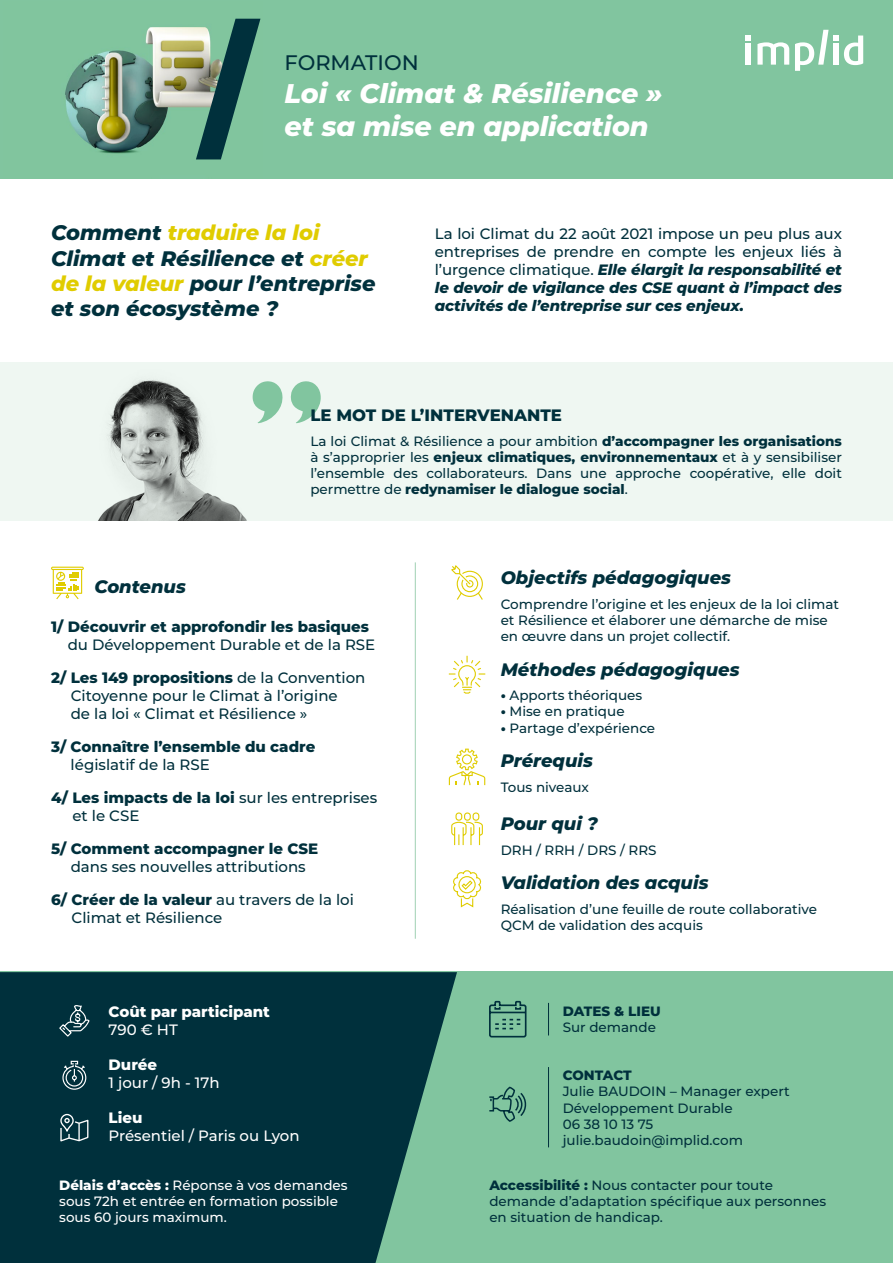
<style>
.page{position:relative;width:893px;height:1263px;background:#fff}
.page>*{position:absolute;margin:0;border:0;box-sizing:border-box;transform-origin:0 0}
.t1{font:italic 800 27px/33px "Montserrat";color:#fff}
.t2{font:italic 800 21px/25.2px "Montserrat";color:#00303c}
.t3{font:500 21px "Montserrat";color:#00303c}
.t4{font:italic 800 18px "Montserrat";color:#00303c}
.t5{font:800 16.5px "Montserrat";color:#00303c}
.t6{font:500 15px/32.8px "Montserrat";color:#00303c}
.t7{font:italic 800 15px/18px "Montserrat";letter-spacing:-.005em;color:#00303c;text-align:justify}
.t8{font:800 15px "Montserrat";color:#00303c}
.t9{font:500 15px "Montserrat";color:#fff}
.t10{font:800 15px "Montserrat";color:#fff}
.t11{font:500 13.5px/16.2px "Montserrat";color:#00303c}
.t12{font:500 13.5px/16.2px "Montserrat";color:#fff}
.t13{font:800 13.5px "Montserrat";color:#00303c}
.s1{color:#e0cc00}
.s2{font-weight:500;font-style:normal}
.s3{font-weight:800}
</style>
<div class="page">
<div style="left:0;top:362px;width:893px;height:159px;background:#eff7f2"></div>
<div style="left:0;top:972px;width:893px;height:291px;background:#81c59f"></div>
<svg style="left:0;top:972px;width:457px;height:291px;background:#0b3d45"></svg>
<div style="left:0;top:0;width:893px;height:178px;background:#81c59f"></div>
<img style="left:65px;top:18px;width:196px;height:142px">
<svg style="left:51px;top:567px;width:33px;height:32px"></svg>
<svg style="left:196px;top:19px;width:64px;height:140px"></svg>
<hr style="left:415px;top:562px;width:1px;height:377px;background:#9fd1b3">
<svg style="left:451px;top:565px;width:32px;height:35px"></svg>
<svg style="left:448px;top:655px;width:38px;height:39px"></svg>
<svg style="left:453px;top:870px;width:29px;height:38px"></svg>
<div style="left:746px;top:43px;width:5px;height:22px;background:#fff"></div>
<svg style="left:746px;top:35px;width:5px;height:6px"></svg>
<svg style="left:757px;top:42px;width:32px;height:23px"></svg>
<svg style="left:795px;top:30px;width:33px;height:41px"></svg>
<svg style="left:834px;top:35px;width:29px;height:30px"></svg>
<svg style="left:62px;top:1060px;width:25px;height:30px"></svg>
<svg style="left:60px;top:1113px;width:29px;height:30px"></svg>
<svg style="left:58px;top:1004px;width:32px;height:34px"></svg>
<svg style="left:449px;top:749px;width:36px;height:36px"></svg>
<svg style="left:451px;top:812px;width:32px;height:34px"></svg>
<hr style="left:548px;top:1003px;width:1px;height:32px;background:#00303c">
<hr style="left:548px;top:1067px;width:1px;height:80px;background:#00303c">
<svg style="left:489px;top:1000px;width:38px;height:122px"></svg>
<img style="left:98px;top:380px;width:155px;height:141px">
<svg style="left:291px;top:381px;width:30px;height:42px"></svg>
<svg style="left:253px;top:381px;width:30px;height:42px"></svg>
<h2 class="t3" style="left:285px;top:47px;width:136px">FORMATION</h2>
<h1 class="t1" style="left:285px;top:75px;width:379px">Loi « Climat &amp; Résilience » et sa mise en application</h1>
<h2 class="t2" style="left:51px;top:219px;width:326px">Comment <span class="s1">traduire la loi<br></span>Climat et Résilience et <span class="s1">créer de la valeur</span> pour l’entreprise et son écosystème ?</h2>
<p class="t7" style="left:435px;top:224px;width:409px"><span class="s2">La loi Climat du 22 août 2021 impose un peu plus aux entreprises de prendre en compte les enjeux liés à l’urgence climatique.</span> Elle élargit la responsabilité et le devoir de vigilance des CSE quant à l’impact des activités de l’entreprise sur ces enjeux.</p>
<p class="t5" style="left:310px;top:403px;width:253px">LE MOT DE L’INTERVENANTE</p>
<p class="t11" style="left:310px;top:432px;width:533px;text-align:justify">La loi Climat &amp; Résilience a pour ambition <span class="s3">d’accompagner les organisations </span>à s’approprier les <span class="s3">enjeux climatiques, environnementaux</span> et à y sensibiliser l’ensemble des collaborateurs. Dans une approche coopérative, elle doit permettre de <span class="s3">redynamiser le dialogue social</span>.</p>
<h3 class="t4" style="left:94px;top:573px;width:93px">Contenus</h3>
<p class="t8" style="left:51px;top:616px;width:319px">1/ Découvrir et approfondir les basiques</p>
<p class="t6" style="left:51px;top:628px;width:326px;text-indent:17px">du Développement Durable et de la RSE<br><span class="s3">2/ Les 149 propositions</span> de la Convention</p>
<p class="t6" style="left:71px;top:686px;width:268px;line-height:18px">Citoyenne pour le Climat à l’origine de la loi « Climat et Résilience »</p>
<p class="t8" style="left:51px;top:736px;width:266px">3/ Connaître l’ensemble du cadre</p>
<p class="t6" style="left:51px;top:748px;width:328px;text-indent:20px">législatif de la RSE<br><span class="s3">4/ Les impacts de la loi</span> sur les entreprises</p>
<p class="t6" style="left:72px;top:798px;width:68px">et le CSE</p>
<p class="t8" style="left:51px;top:837px;width:269px">5/ Comment accompagner le CSE</p>
<p class="t6" style="left:51px;top:849px;width:304px;text-indent:20px">dans ses nouvelles attributions<br><span class="s3">6/ Créer de la valeur</span> au travers de la loi</p>
<p class="t6" style="left:71px;top:900px;width:152px">Climat et Résilience</p>
<p class="t10" style="left:109px;top:1001px;width:163px">Coût par participant</p>
<p class="t9" style="left:109px;top:1019px;width:71px">790 € HT</p>
<p class="t10" style="left:109px;top:1054px;width:50px">Durée</p>
<p class="t9" style="left:109px;top:1072px;width:113px">1 jour / 9h - 17h</p>
<p class="t10" style="left:109px;top:1107px;width:35px">Lieu</p>
<p class="t9" style="left:109px;top:1126px;width:193px">Présentiel / Paris ou Lyon</p>
<h3 class="t4" style="left:501px;top:564px;width:232px">Objectifs pédagogiques</h3>
<p class="t11" style="left:501px;top:595px;width:340px">Comprendre l’origine et les enjeux de la loi climat et Résilience et élaborer une démarche de mise en œuvre dans un projet collectif.</p>
<h3 class="t4" style="left:501px;top:656px;width:240px">Méthodes pédagogiques</h3>
<p class="t11" style="left:501px;top:687px;width:143px"><span class="s3">•</span> Apports théoriques</p>
<p class="t11" style="left:501px;top:703px;width:125px"><span class="s3">•</span> Mise en pratique</p>
<p class="t11" style="left:501px;top:719px;width:156px"><span class="s3">•</span> Partage d’expérience</p>
<h3 class="t4" style="left:501px;top:747px;width:94px">Prérequis</h3>
<p class="t11" style="left:501px;top:778px;width:90px">Tous niveaux</p>
<h3 class="t4" style="left:501px;top:811px;width:99px">Pour qui ?</h3>
<p class="t11" style="left:501px;top:842px;width:157px">DRH / RRH / DRS / RRS</p>
<h3 class="t4" style="left:501px;top:870px;width:209px">Validation des acquis</h3>
<p class="t11" style="left:501px;top:901px;width:318px">Réalisation d’une feuille de route collaborative<br>QCM de validation des acquis</p>
<p class="t13" style="left:563px;top:1001px;width:100px">DATES &amp; LIEU</p>
<p class="t11" style="left:563px;top:1019px;width:95px">Sur demande</p>
<p class="t13" style="left:563px;top:1065px;width:71px">CONTACT</p>
<p class="t11" style="left:563px;top:1083px;width:229px">Julie BAUDOIN – Manager expert<br>Développement Durable<br>06 38 10 13 75 julie.baudoin@implid.com</p>
<p class="t12" style="left:59px;top:1176px;width:290px"><span class="s3">Délais d’accès :</span> Réponse à vos demandes sous 72h et entrée en formation possible sous 60 jours maximum.</p>
<p class="t11" style="left:489px;top:1176px;width:338px"><span class="s3">Accessibilité :</span> Nous contacter pour toute demande d’adaptation spécifique aux personnes en situation de handicap.</p>
</div>
